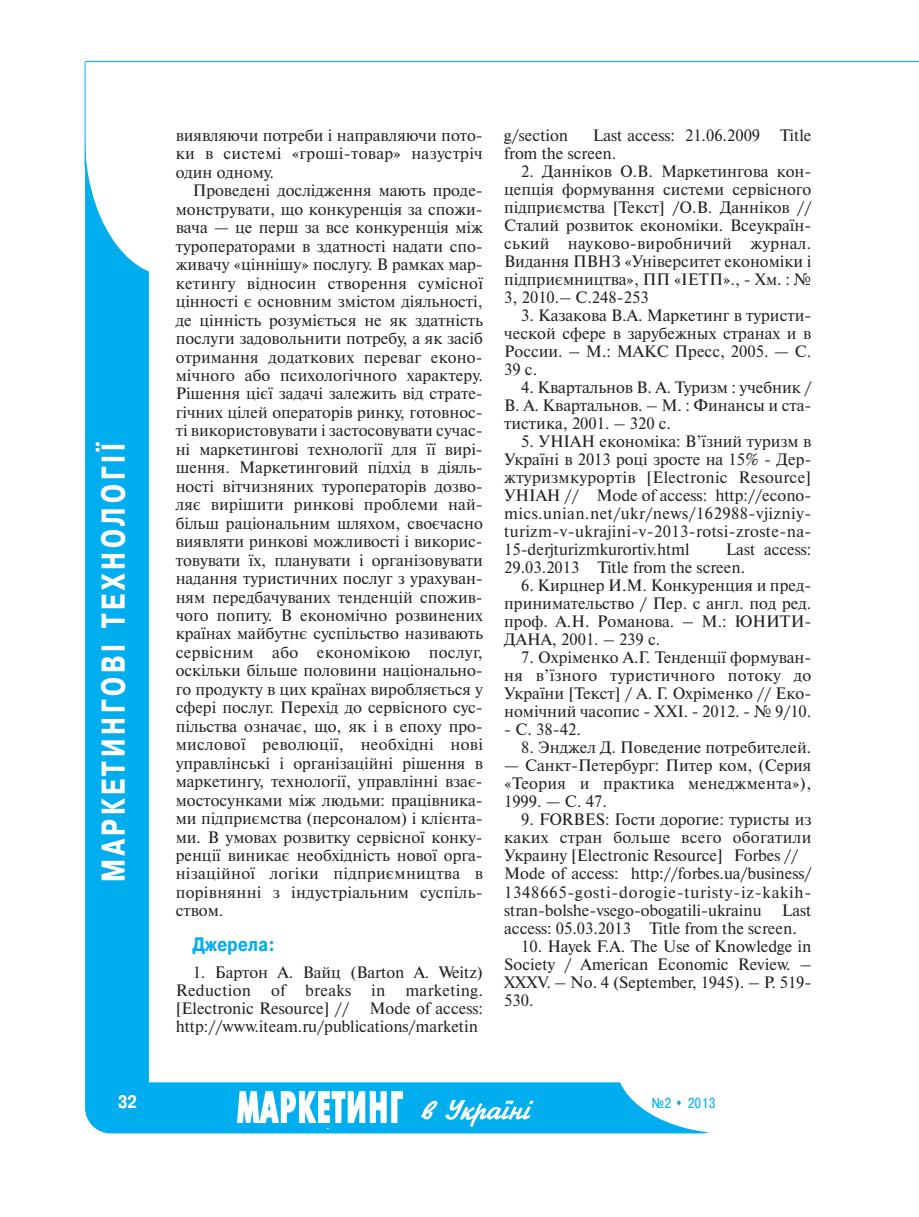
<style>
.page{position:relative;width:919px;height:1217px;background:#fff}
.page>*{position:absolute;margin:0;border:0;box-sizing:border-box;transform-origin:0 0}
.t1{font:700 33px "Pragmatica Cond C";letter-spacing:.13em;color:#fff;scale:.9 1}
.t2{font:700 19.5px "Pragmatica Cond C";letter-spacing:.02em;color:#00aeef}
.t3{font:700 18px "Pragmatica Cond C";color:#fff}
.t4{font:16.5px/18.5px "Newton C";color:#231f20;text-align:justify}
.t5{font:14.25px "Pragmatica Cond C";color:#00aeef}
</style>
<div class="page">
<div style="left:85px;top:112px;width:64px;height:1019px;background:#00aeef;border-radius:32px"></div>
<div style="left:85px;top:1082px;width:642px;height:51px;background:#00aeef;border-radius:26px"></div>
<img style="left:237px;top:1091px;width:166px;height:37px">
<img style="left:421px;top:1100px;width:112px;height:26px">
<div style="left:85px;top:0;width:172px;height:276px;background:#fff;border-radius:50%"></div>
<div style="left:615px;top:991px;width:226px;height:142px;background:#fff;border-radius:50%"></div>
<hr style="left:85px;top:62px;width:1px;height:104px;background:#00aeef">
<hr style="left:85px;top:61px;width:833px;height:1px;background:#00aeef">
<h1 class="t1" style="left:94px;top:881px;width:489px;rotate:-90deg">МАРКЕТИНГОВІ ТЕХНОЛОГІЇ</h1>
<p class="t4" style="left:176px;top:126px;width:309px">виявляючи потреби і направляючи пото&shy;ки в системі «гроші-товар» назустріч один одному.</p>
<p class="t4" style="left:176px;top:181px;width:309px;text-indent:17px">Проведені дослідження мають проде&shy;монструвати, що конкуренція за спожи&shy;вача — це перш за все конкуренція між туроператорами в здатності надати спо&shy;живачу «ціннішу» послугу. В рамках мар&shy;кетингу відносин створення сумісної цінності є основним змістом діяльності, де цінність розуміється не як здатність послуги задовольнити потребу, а як засіб отримання додаткових переваг еконо&shy;мічного або психологічного характеру.<br>Рішення цієї задачі залежить від страте&shy;гічних цілей операторів ринку, готовнос&shy;ті використовувати і застосовувати сучас&shy;ні маркетингові технології для її вирі&shy;шення. Маркетинговий підхід в діяль&shy;ності вітчизняних туроператорів дозво&shy;ляє вирішити ринкові проблеми най&shy;більш раціональним шляхом, своєчасно виявляти ринкові можливості і викорис&shy;товувати їх, планувати і організовувати надання туристичних послуг з урахуван&shy;ням передбачуваних тенденцій спожив&shy;чого попиту. В економічно розвинених країнах майбутнє суспільство називають сервісним або економікою послуг, оскільки більше половини національно&shy;го продукту в цих країнах виробляється у сфері послуг. Перехід до сервісного сус&shy;пільства означає, що, як і в епоху про&shy;мислової революції, необхідні нові управлінські і організаційні рішення в маркетингу, технології, управлінні взає&shy;мостосунками між людьми: працівника&shy;ми підприємства (персоналом) і клієнта&shy;ми. В умовах розвитку сервісної конку&shy;ренції виникає необхідність нової орга&shy;нізаційної логіки підприємництва в порівнянні з індустріальним суспіль&shy;ством.</p>
<p class="t2" style="left:193px;top:933px;width:84px">Джерела:</p>
<p class="t4" style="left:176px;top:963px;width:309px;line-height:18px;text-indent:17px">1. Бартон А. Вайц (Barton A. Weitz)<br>Reduction of breaks in marketing. [Electronic Resource] // Mode of access: http://www.iteam.ru/publications/marketin</p>
<p class="t4" style="left:504px;top:126px;width:309px;line-height:18px;text-indent:89px">Last access: 21.06.2009 Title from the screen.</p>
<p class="t4" style="left:504px;top:162px;width:309px;line-height:18px;text-indent:17px">2. Данніков О.В. Маркетингова кон&shy;цепція формування системи сервісного підприємства [Текст] /О.В. Данніков // Сталий розвиток економіки. Всеукраїн&shy;ський науково-виробничий журнал.<br>Видання ПВНЗ «Університет економіки і підприємництва», ПП «ІЕТП»., - Хм. : № 3, 2010.– С.248-253</p>
<p class="t4" style="left:504px;top:306px;width:309px;line-height:18px;text-indent:17px">3. Казакова В.А. Маркетинг в туристи&shy;ческой сфере в зарубежных странах и в России. – М.: МАКС Пресс, 2005. — С.<br>39 с.</p>
<p class="t4" style="left:504px;top:378px;width:309px;line-height:18px;text-indent:17px">4. Квартальнов В. А. Туризм : учебник / В. А. Квартальнов. – М. : Финансы и ста&shy;тистика, 2001. – 320 с.</p>
<p class="t4" style="left:504px;top:432px;width:309px;line-height:18px;text-indent:17px">5. УНІАН економіка: В’їзний туризм в Україні в 2013 році зросте на 15% - Дер&shy;жтуризмкурортів [Electronic Resource] УНІАН // Mode of access: http://econo&shy;mics.unian.net/ukr/news/162988-vjizniy&shy;turizm-v-ukrajini-v-2013-rotsi-zroste-na-15-derjturizmkurortiv.html</p>
<p class="t4" style="left:504px;top:126px;width:65px">g/section</p>
<p class="t4" style="left:504px;top:540px;width:309px;line-height:18px;text-indent:221px">Last access:<br>29.03.2013 Title from the screen.</p>
<p class="t4" style="left:504px;top:576px;width:309px;line-height:18px;text-indent:17px">6. Кирцнер И.М. Конкуренция и пред&shy;принимательство / Пер. с англ. под ред. проф. А.Н. Романова. – М.: ЮНИТИ-ДАНА, 2001. – 239 с.</p>
<p class="t4" style="left:504px;top:648px;width:309px;line-height:18px;text-indent:17px">7. Охріменко А.Г. Тенденції формуван&shy;ня в’їзного туристичного потоку до України [Текст] / А. Г. Охріменко // Еко&shy;номічний часопис - ХХІ. - 2012. - № 9/10.</p>
<p class="t4" style="left:504px;top:720px;width:78px">- С. 38-42.</p>
<p class="t4" style="left:521px;top:738px;width:292px">8. Энджел Д. Поведение потребителей.</p>
<p class="t4" style="left:504px;top:756px;width:309px;line-height:18px">— Санкт-Петербург: Питер ком, (Серия «Теория и практика менеджмента»), 1999. — С. 47.</p>
<p class="t4" style="left:504px;top:810px;width:309px;line-height:18px;text-align:left;text-indent:17px">9. FORBES: Гости дорогие: туристы из каких стран больше всего обогатили Украину [Electronic Resource] Forbes // Mode of access: http://forbes.ua/business/ 1348665-gosti-dorogie-turisty-iz-kakih&shy;stran-bolshe-vsego-obogatili-ukrainu Last access: 05.03.2013 Title from the screen.</p>
<p class="t4" style="left:504px;top:936px;width:309px;line-height:18px;text-indent:17px">10. Hayek F.A. The Use of Knowledge in Society / American Economic Review. – XXXV. – No. 4 (September, 1945). – P. 519- 530.</p>
<p class="t3" style="left:118px;top:1090px;width:20px">32</p>
<p class="t5" style="left:652px;top:1093px;width:65px">№2 ▲ 2013</p>
</div>
